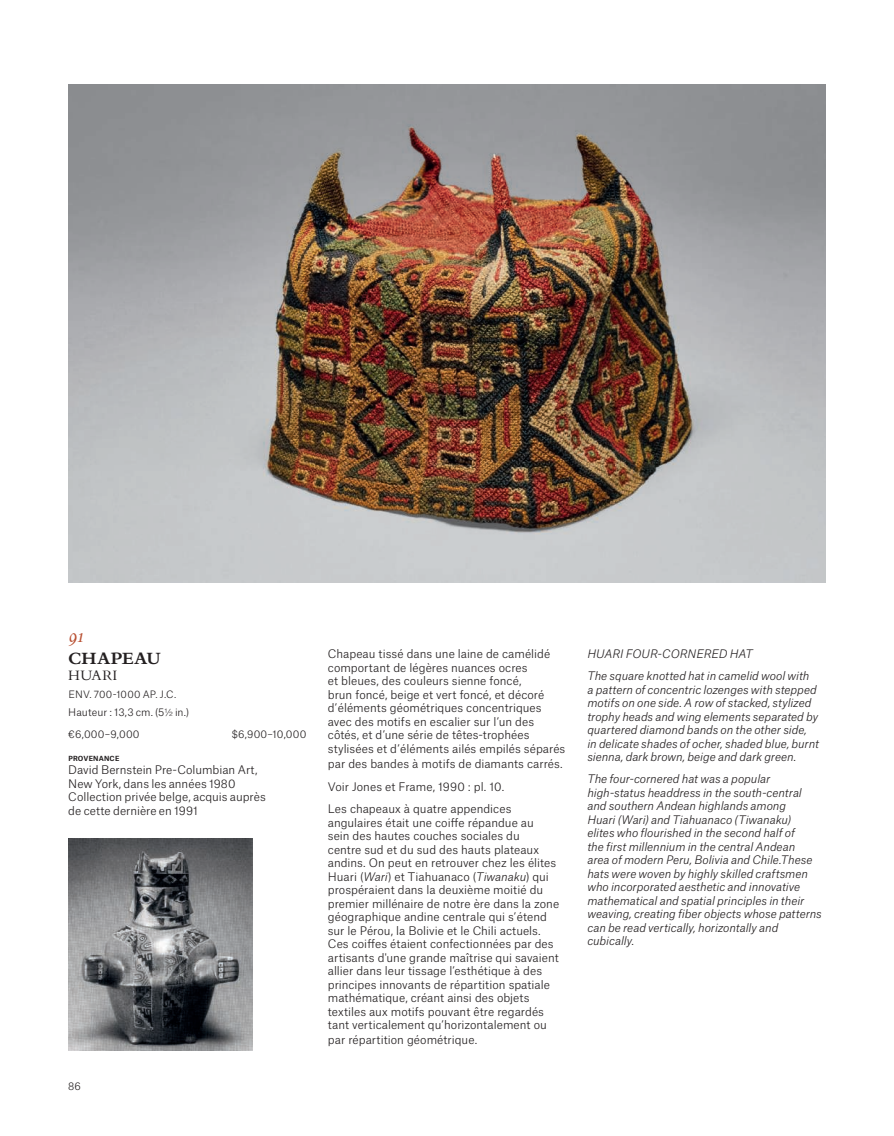
<style>
.page{position:relative;width:894px;height:1136px;background:#fff}
.page>*{position:absolute;margin:0;border:0;box-sizing:border-box;transform-origin:0 0}
.t1{font:19.5px "Christies Bembo Italic Os F";color:#b84f31}
.t2{font:18px "Christies Bembo Bold Os F";letter-spacing:.005em;color:#231f20}
.t3{font:15px "Christies Bembo Os F";letter-spacing:.02em;color:#231f20}
.t4{font:300 11.4px/13.5px "Atlas Grotesk";color:#231f20}
.t5{font:italic 300 11.25px/13.5px "Atlas Grotesk";color:#231f20}
.t6{font:300 10.2px/22px "Atlas Grotesk";letter-spacing:.005em;color:#231f20}
.t7{font:300 9.75px "Atlas Grotesk";letter-spacing:.025em;color:#231f20}
.t8{font:700 6.75px "Atlas Grotesk";letter-spacing:.03em;color:#231f20}
.s1{font-family:"Swis 721 Expert Lt BT";font-weight:400}
.s2{font-style:italic}
</style>
<div class="page">
<img style="left:68px;top:85px;width:757px;height:497px">
<img style="left:68px;top:838px;width:184px;height:212px">
<h1 class="t1" style="left:68px;top:623px;width:17px">91</h1>
<h2 class="t2" style="left:68px;top:647px;width:94px">CHAPEAU</h2>
<h3 class="t3" style="left:68px;top:666px;width:51px">HUARI</h3>
<p class="t7" style="left:68px;top:690px;width:109px">ENV. 700-1000 AP. J.C.</p>
<p class="t6" style="left:68px;top:701px;width:122px">Hauteur : 13,3 cm. (5<span class="s1">Ω</span> in.) €6,000–9,000</p>
<p class="t6" style="left:232px;top:723px;width:76px">$6,900–10,000</p>
<p class="t8" style="left:68px;top:754px;width:53px">PROVENANCE</p>
<p class="t4" style="left:68px;top:763px;width:199px">David Bernstein Pre-Columbian Art,<br>New York, dans les années 1980<br>Collection privée belge, acquis auprès de cette dernière en 1991</p>
<p class="t6" style="left:68px;top:1075px;width:14px">86</p>
<p class="t4" style="left:328px;top:647px;width:239px">Chapeau tissé dans une laine de camélidé comportant de légères nuances ocres<br>et bleues, des couleurs sienne foncé,<br>brun foncé, beige et vert foncé, et décoré d’éléments géométriques concentriques avec des motifs en escalier sur l’un des côtés, et d’une série de têtes-trophées stylisées et d’éléments ailés empilés séparés</p>
<p class="t4" style="left:328px;top:752px;width:236px;line-height:23.5px">par des bandes à motifs de diamants carrés.<br>Voir Jones et Frame, 1990 : pl. 10.</p>
<p class="t4" style="left:328px;top:802px;width:233px">Les chapeaux à quatre appendices angulaires était une coife répandue au<br>sein des hautes couches sociales du<br>centre sud et du sud des hauts plateaux andins. On peut en retrouver chez les élites Huari (<span class="s2">Wari</span>) et Tiahuanaco (<span class="s2">Tiwanaku</span>) qui prospéraient dans la deuxième moitié du premier millénaire de notre ère dans la zone géographique andine centrale qui s’étend sur le Pérou, la Bolivie et le Chili actuels.<br>Ces coifes étaient confectionnées par des artisants d'une grande maîtrise qui savaient allier dans leur tissage l’esthétique à des principes innovants de répartition spatiale mathématique, créant ainsi des objets textiles aux motifs pouvant être regardés tant verticalement qu’horizontalement ou</p>
<p class="t4" style="left:328px;top:1033px;width:151px">par répartition géométrique.</p>
<p class="t5" style="left:587px;top:643px;width:223px;line-height:22px">HUARI FOUR-CORNERED HAT<br>The square knotted hat in camelid wool with</p>
<p class="t5" style="left:587px;top:683px;width:233px">a pattern of concentric lozenges with stepped motifs on one side. A row of stacked, stylized trophy heads and wing elements separated by quartered diamond bands on the other side, in delicate shades of ocher, shaded blue, burnt sienna, dark brown, beige and dark green.</p>
<p class="t5" style="left:587px;top:772px;width:236px">The four-cornered hat was a popular high-status headdress in the south-central and southern Andean highlands among<br>Huari (Wari) and Tiahuanaco (Tiwanaku)<br>elites who fourished in the second half of<br>the frst millennium in the central Andean<br>area of modern Peru, Bolivia and Chile.These hats were woven by highly skilled craftsmen who incorporated aesthetic and innovative mathematical and spatial principles in their weaving, creating fber objects whose patterns can be read vertically, horizontally and cubically.</p>
</div>
